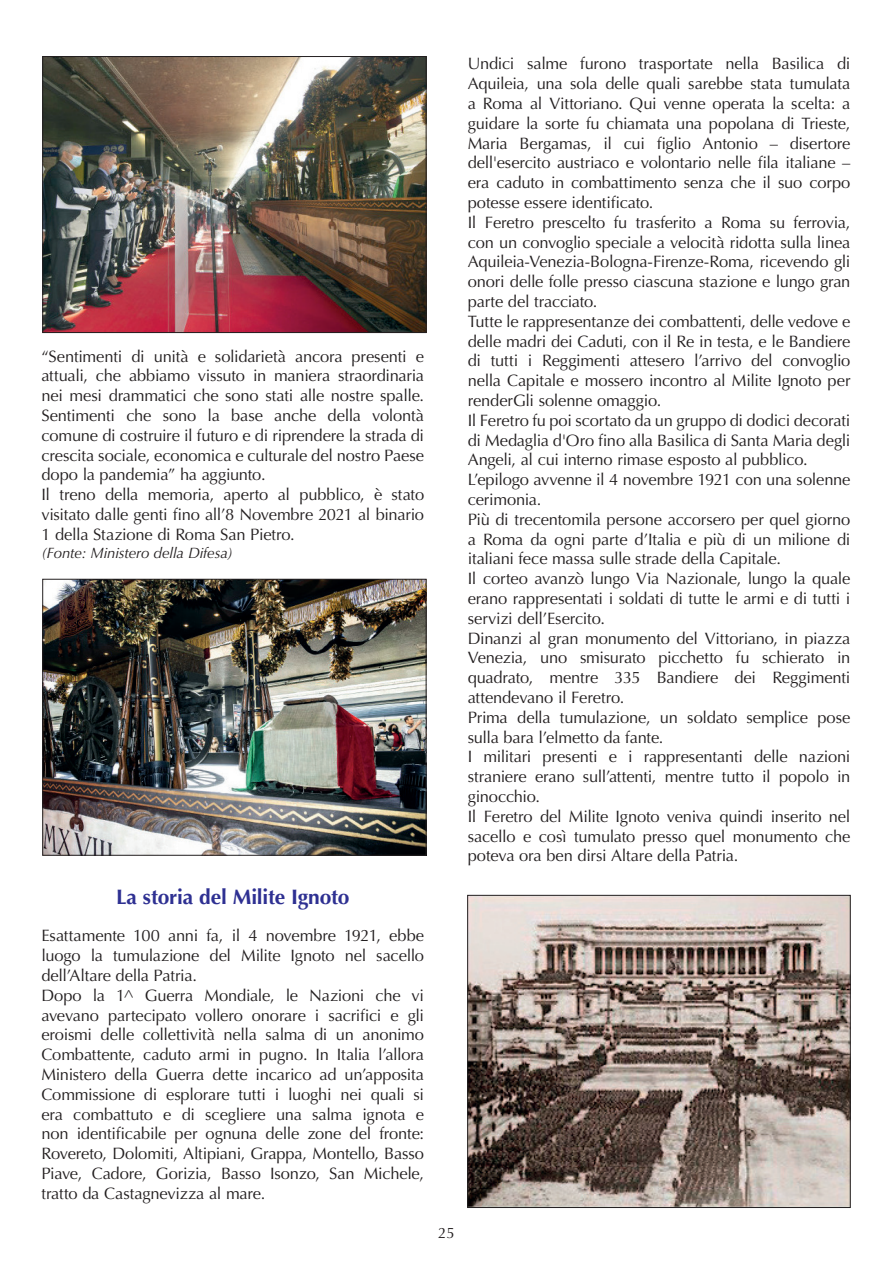
<style>
.page{position:relative;width:893px;height:1263px;background:#fff}
.page>*{position:absolute;margin:0;border:0;box-sizing:border-box;transform-origin:0 0}
.t1{font:700 21px "Optima";letter-spacing:-.01em;color:#2e3092}
.t2{font:16.5px/19.8px "Optima";letter-spacing:-.01em;color:#231f20;text-align:justify}
.t3{font:italic 15px "Optima";letter-spacing:-.01em;color:#231f20}
.t4{font:15px "Optima";color:#231f20}
</style>
<div class="page">
<img style="left:45px;top:58px;width:379px;height:273px">
<div style="left:43px;top:56px;width:383px;height:277px;border:1px solid #231f20"></div>
<img style="left:45px;top:581px;width:379px;height:272px">
<div style="left:43px;top:579px;width:383px;height:276px;border:1px solid #231f20"></div>
<img style="left:469px;top:897px;width:379px;height:309px">
<div style="left:467px;top:895px;width:383px;height:313px;border:1px solid #231f20"></div>
<p class="t2" style="left:41px;top:346px;width:384px">“Sentimenti di unità e solidarietà ancora presenti e attuali, che abbiamo vissuto in maniera straordinaria nei mesi drammatici che sono stati alle nostre spalle.<br>Sentimenti che sono la base anche della volontà comune di costruire il futuro e di riprendere la strada di crescita sociale, economica e culturale del nostro Paese dopo la pandemia” ha aggiunto.</p>
<p class="t2" style="left:41px;top:485px;width:384px">Il treno della memoria, aperto al pubblico, è stato visitato dalle genti fino all’8 Novembre 2021 al binario 1 della Stazione di Roma San Pietro.</p>
<p class="t3" style="left:41px;top:544px;width:193px">(Fonte: Ministero della Difesa)</p>
<p class="t1" style="left:116px;top:884px;width:235px">La storia del Milite Ignoto</p>
<p class="t2" style="left:41px;top:926px;width:384px">Esattamente 100 anni fa, il 4 novembre 1921, ebbe luogo la tumulazione del Milite Ignoto nel sacello dell’Altare della Patria.</p>
<p class="t2" style="left:41px;top:985px;width:384px">Dopo la 1^ Guerra Mondiale, le Nazioni che vi avevano partecipato vollero onorare i sacrifici e gli eroismi delle collettività nella salma di un anonimo Combattente, caduto armi in pugno. In Italia l’allora Ministero della Guerra dette incarico ad un’apposita Commissione di esplorare tutti i luoghi nei quali si era combattuto e di scegliere una salma ignota e non identificabile per ognuna delle zone del fronte:<br>Rovereto, Dolomiti, Altipiani, Grappa, Montello, Basso Piave, Cadore, Gorizia, Basso Isonzo, San Michele, tratto da Castagnevizza al mare.</p>
<p class="t2" style="left:468px;top:54px;width:384px">Undici salme furono trasportate nella Basilica di Aquileia, una sola delle quali sarebbe stata tumulata a Roma al Vittoriano. Qui venne operata la scelta: a guidare la sorte fu chiamata una popolana di Trieste, Maria Bergamas, il cui figlio Antonio – disertore dell'esercito austriaco e volontario nelle fila italiane – era caduto in combattimento senza che il suo corpo potesse essere identificato.</p>
<p class="t2" style="left:468px;top:213px;width:384px">Il Feretro prescelto fu trasferito a Roma su ferrovia, con un convoglio speciale a velocità ridotta sulla linea Aquileia-Venezia-Bologna-Firenze-Roma, ricevendo gli onori delle folle presso ciascuna stazione e lungo gran parte del tracciato.</p>
<p class="t2" style="left:468px;top:312px;width:384px">Tutte le rappresentanze dei combattenti, delle vedove e delle madri dei Caduti, con il Re in testa, e le Bandiere di tutti i Reggimenti attesero l’arrivo del convoglio nella Capitale e mossero incontro al Milite Ignoto per renderGli solenne omaggio.</p>
<p class="t2" style="left:468px;top:411px;width:384px">Il Feretro fu poi scortato da un gruppo di dodici decorati di Medaglia d'Oro fino alla Basilica di Santa Maria degli Angeli, al cui interno rimase esposto al pubblico.</p>
<p class="t2" style="left:468px;top:470px;width:384px">L’epilogo avvenne il 4 novembre 1921 con una solenne cerimonia.</p>
<p class="t2" style="left:468px;top:510px;width:384px">Più di trecentomila persone accorsero per quel giorno a Roma da ogni parte d’Italia e più di un milione di italiani fece massa sulle strade della Capitale.</p>
<p class="t2" style="left:468px;top:569px;width:384px">Il corteo avanzò lungo Via Nazionale, lungo la quale erano rappresentati i soldati di tutte le armi e di tutti i servizi dell’Esercito.</p>
<p class="t2" style="left:468px;top:628px;width:384px">Dinanzi al gran monumento del Vittoriano, in piazza Venezia, uno smisurato picchetto fu schierato in quadrato, mentre 335 Bandiere dei Reggimenti attendevano il Feretro.</p>
<p class="t2" style="left:468px;top:708px;width:384px">Prima della tumulazione, un soldato semplice pose sulla bara l’elmetto da fante.</p>
<p class="t2" style="left:468px;top:747px;width:384px">I militari presenti e i rappresentanti delle nazioni straniere erano sull’attenti, mentre tutto il popolo in ginocchio.</p>
<p class="t2" style="left:468px;top:807px;width:384px">Il Feretro del Milite Ignoto veniva quindi inserito nel sacello e così tumulato presso quel monumento che poteva ora ben dirsi Altare della Patria.</p>
<p class="t4" style="left:438px;top:1224px;width:18px">25</p>
</div>
